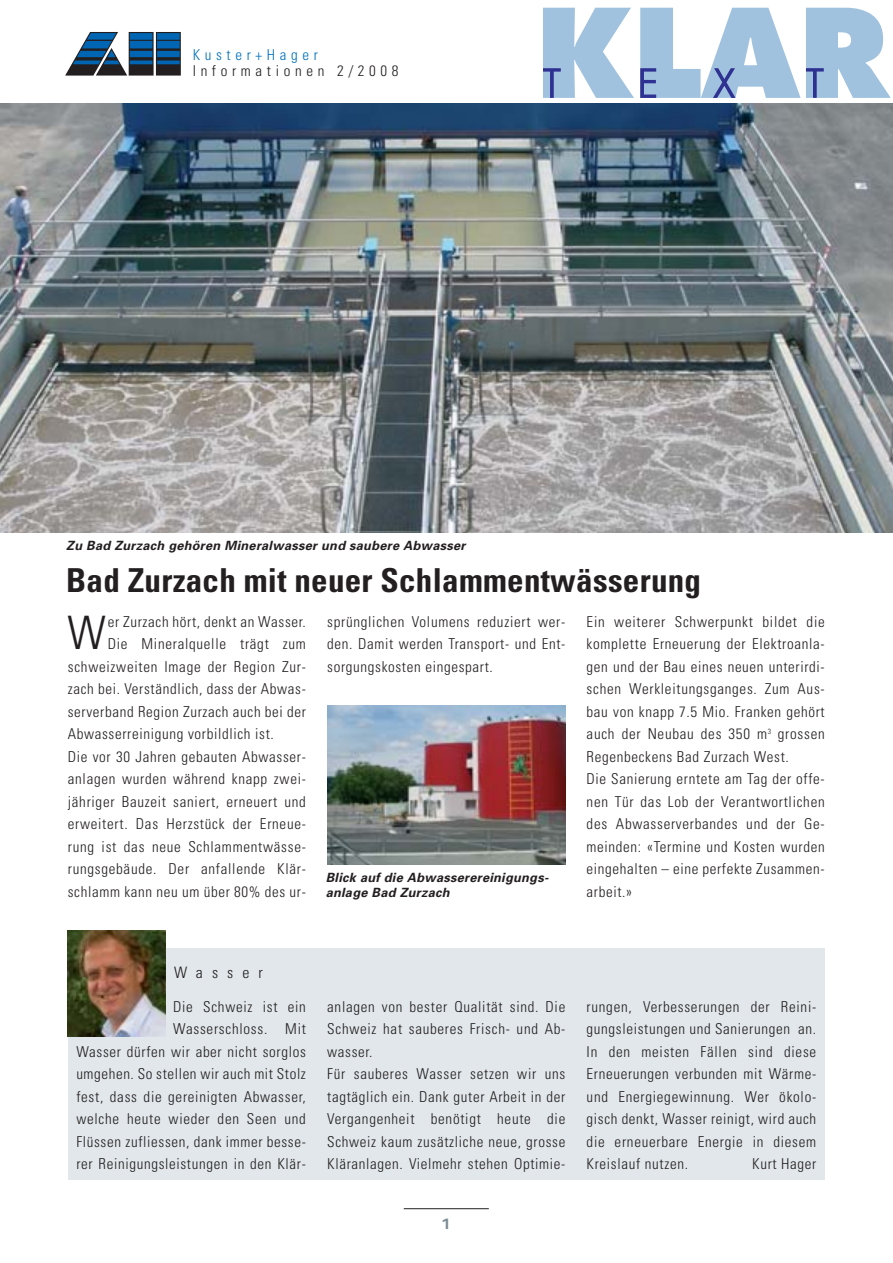
<style>
.page{position:relative;width:893px;height:1263px;background:#fff}
.page>*{position:absolute;margin:0;border:0;box-sizing:border-box;transform-origin:0 0}
.t1{font:300 condensed 46.05px "Univers";color:#231f20}
.t2{font:700 condensed 33px "Univers";letter-spacing:.01em;color:#231f20}
.t3{font:300 condensed 15.75px "Univers";letter-spacing:.575em;color:#231f20}
.t4{font:300 condensed 15px/22.5px "Univers";letter-spacing:.045em;color:#231f20;text-align:justify}
.t5{font:300 condensed 15px "Univers";letter-spacing:.31em;color:#231f20}
.t6{font:300 condensed 15px "Univers";letter-spacing:.31em;color:#0071bc}
.t7{font:700 expanded 15px "Univers";color:#7b8c96}
.t8{font:italic 700 12.75px/15px "Univers";color:#231f20}
</style>
<div class="page">
<svg style="left:543px;top:8px;width:91px;height:90px"></svg>
<svg style="left:640px;top:8px;width:251px;height:90px"></svg>
<svg style="left:65px;top:32px;width:116px;height:44px"></svg>
<img style="left:0;top:103px;width:893px;height:430px">
<hr style="left:404px;top:1208px;width:85px;height:1px;background:#231f20">
<div style="left:68px;top:948px;width:757px;height:232px;background:#e1e7ea"></div>
<img style="left:68px;top:930px;width:98px;height:106px">
<img style="left:327px;top:705px;width:238px;height:160px">
<p class="t6" style="left:193px;top:49px;width:127px">Kuster+Hager</p>
<p class="t5" style="left:193px;top:65px;width:207px">Informationen 2/2008</p>
<p class="t8" style="left:66px;top:539px;width:403px">Zu Bad Zurzach gehören Mineralwasser und saubere Abwasser</p>
<h2 class="t2" style="left:66px;top:568px;width:636px">Bad Zurzach mit neuer Schlammentwässerung</h2>
<h1 class="t1" style="left:67px;top:616px;width:40px">W</h1>
<p class="t4" style="left:108px;top:611px;width:200px">er Zurzach hört, denkt an Wasser.</p>
<p class="t4" style="left:108px;top:634px;width:200px">Die Mineralquelle trägt zum</p>
<p class="t4" style="left:68px;top:656px;width:240px">schweizweiten Image der Region Zur-</p>
<p class="t4" style="left:68px;top:679px;width:240px">zach bei. Verständlich, dass der Abwas-</p>
<p class="t4" style="left:68px;top:701px;width:240px">serverband Region Zurzach auch bei der</p>
<p class="t4" style="left:68px;top:724px;width:208px">Abwasserreinigung vorbildlich ist.</p>
<p class="t4" style="left:68px;top:746px;width:240px">Die vor 30 Jahren gebauten Abwasser-</p>
<p class="t4" style="left:68px;top:769px;width:240px">anlagen wurden während knapp zwei-</p>
<p class="t4" style="left:68px;top:791px;width:240px">jähriger Bauzeit saniert, erneuert und</p>
<p class="t4" style="left:68px;top:814px;width:240px">erweitert. Das Herzstück der Erneue-</p>
<p class="t4" style="left:68px;top:836px;width:240px">rung ist das neue Schlammentwässe-</p>
<p class="t4" style="left:68px;top:859px;width:240px">rungsgebäude. Der anfallende Klär-</p>
<p class="t4" style="left:68px;top:881px;width:240px">schlamm kann neu um über 80% des ur-</p>
<p class="t4" style="left:327px;top:611px;width:240px">sprünglichen Volumens reduziert wer&shy;den. Damit werden Transport- und Ent&shy;sorgungskosten eingespart.</p>
<p class="t8" style="left:326px;top:871px;width:227px">Blick auf die Abwasserereinigungs&shy;anlage Bad Zurzach</p>
<p class="t4" style="left:587px;top:611px;width:240px;text-align:left">Ein weiterer Schwerpunkt bildet die komplette Erneuerung der Elektroanla&shy;gen und der Bau eines neuen unterirdi&shy;schen Werkleitungsganges. Zum Aus&shy;bau von knapp 7.5 Mio. Franken gehört auch der Neubau des 350 m<sup>3</sup> grossen Regenbeckens Bad Zurzach West.<br>Die Sanierung erntete am Tag der offe&shy;nen Tür das Lob der Verantwortlichen des Abwasserverbandes und der Ge&shy;meinden: «Termine und Kosten wurden eingehalten – eine perfekte Zusammen&shy;arbeit.»</p>
<p class="t3" style="left:174px;top:966px;width:90px">Wasser</p>
<p class="t4" style="left:76px;top:997px;width:231px;text-align:right">Die Schweiz ist ein<br>Wasserschloss. Mit<br>Wasser dürfen wir aber nicht sorglos umgehen. So stellen wir auch mit Stolz fest, dass die gereinigten Abwasser, welche heute wieder den Seen und<br>Flüssen zufliessen, dank immer besse&shy;rer Reinigungsleistungen in den Klär-</p>
<p class="t4" style="left:327px;top:997px;width:240px;text-align:left">anlagen von bester Qualität sind. Die Schweiz hat sauberes Frisch- und Ab&shy;wasser.<br>Für sauberes Wasser setzen wir uns tagtäglich ein. Dank guter Arbeit in der Vergangenheit benötigt heute die Schweiz kaum zusätzliche neue, grosse Kläranlagen. Vielmehr stehen Optimie-</p>
<p class="t4" style="left:587px;top:997px;width:231px">rungen, Verbesserungen der Reini&shy;gungsleistungen und Sanierungen an.<br>In den meisten Fällen sind diese Erneuerungen verbunden mit Wärme&shy;und Energiegewinnung. Wer ökolo&shy;gisch denkt, Wasser reinigt, wird auch die erneuerbare Energie in diesem Kreislauf nutzen.</p>
<p class="t4" style="left:752px;top:1154px;width:65px">Kurt Hager</p>
<p class="t7" style="left:441px;top:1218px;width:13px">1</p>
</div>
